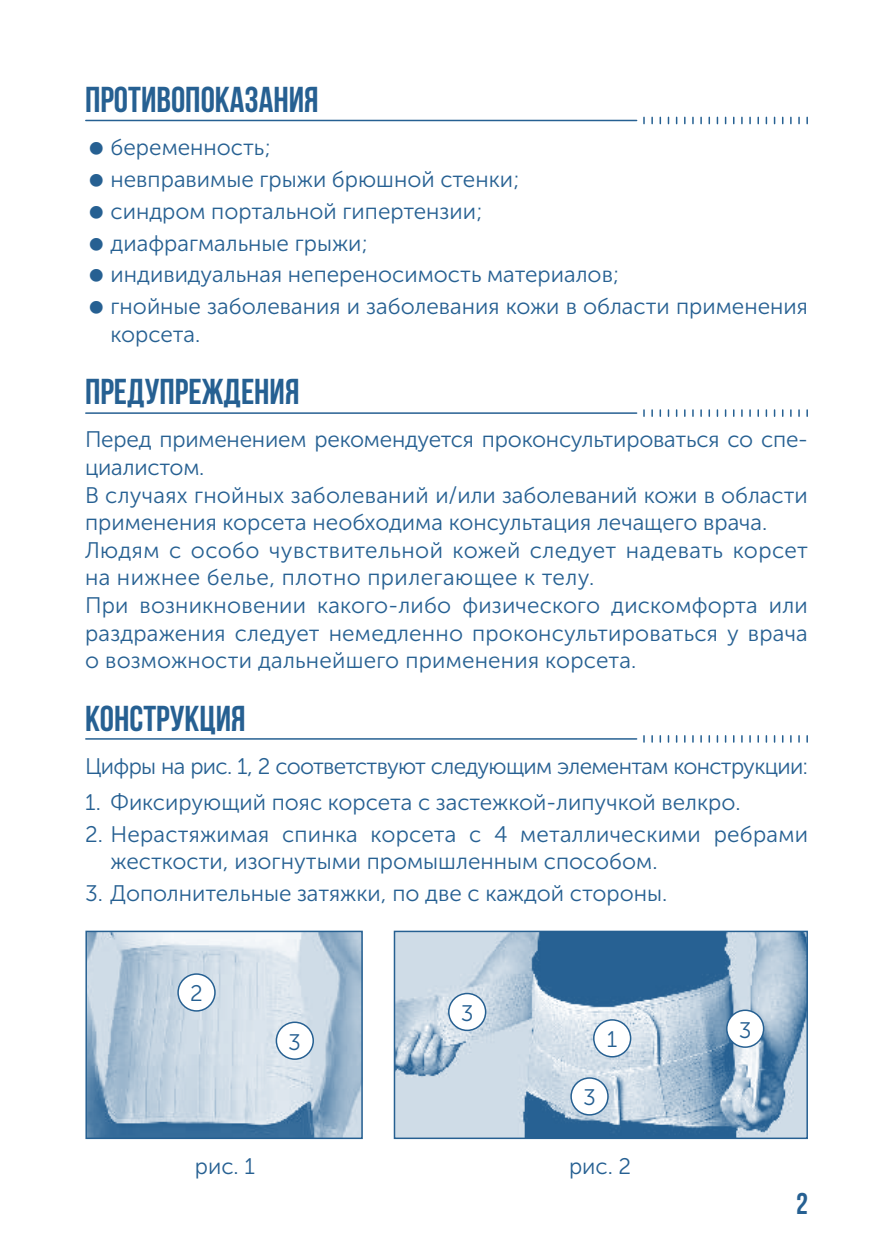
<style>
.page{position:relative;width:893px;height:1259px;background:#fff}
.page>*{position:absolute;margin:0;border:0;box-sizing:border-box;transform-origin:0 0}
.t1{font:700 36px "Bebas Neue";color:#266092}
.t2{font:700 30px "Bebas Neue";color:#266092}
.t3{font:22.5px/27.6px "Museo Sans Cyrl 300";color:#266092}
.t4{font:22.5px "Museo Sans Cyrl 300";letter-spacing:-.03em;color:#266092}
</style>
<div class="page">
<img style="left:88px;top:933px;width:272px;height:203px">
<div style="left:85px;top:930px;width:278px;height:209px;border:2px solid #266092"></div>
<img style="left:397px;top:933px;width:408px;height:203px">
<div style="left:394px;top:930px;width:414px;height:209px;border:2px solid #266092"></div>
<div style="left:178px;top:974px;width:37px;height:37px;background:#fff;border-radius:50%"></div>
<div style="left:177px;top:973px;width:39px;height:38px;border:2px solid #266092;border-radius:50%"></div>
<div style="left:449px;top:993px;width:37px;height:37px;background:#fff;border-radius:50%"></div>
<div style="left:448px;top:992px;width:38px;height:39px;border:2px solid #266092;border-radius:50%"></div>
<div style="left:276px;top:1022px;width:37px;height:37px;background:#fff;border-radius:50%"></div>
<div style="left:276px;top:1021px;width:38px;height:39px;border:2px solid #266092;border-radius:50%"></div>
<div style="left:727px;top:1010px;width:37px;height:37px;background:#fff;border-radius:50%"></div>
<div style="left:726px;top:1009px;width:38px;height:39px;border:2px solid #266092;border-radius:50%"></div>
<div style="left:571px;top:1078px;width:37px;height:37px;background:#fff;border-radius:50%"></div>
<div style="left:570px;top:1077px;width:39px;height:38px;border:2px solid #266092;border-radius:50%"></div>
<div style="left:594px;top:1020px;width:37px;height:36px;background:#fff;border-radius:50%"></div>
<div style="left:593px;top:1019px;width:38px;height:38px;border:2px solid #266092;border-radius:50%"></div>
<hr style="left:86px;top:120px;width:551px;height:1px;background:#266092">
<svg style="left:643px;top:117px;width:2px;height:7px"></svg>
<svg style="left:651px;top:117px;width:2px;height:7px"></svg>
<svg style="left:692px;top:117px;width:2px;height:7px"></svg>
<svg style="left:700px;top:117px;width:2px;height:7px"></svg>
<svg style="left:708px;top:117px;width:2px;height:7px"></svg>
<svg style="left:741px;top:117px;width:2px;height:7px"></svg>
<svg style="left:749px;top:117px;width:2px;height:7px"></svg>
<svg style="left:757px;top:117px;width:2px;height:7px"></svg>
<svg style="left:790px;top:117px;width:2px;height:7px"></svg>
<svg style="left:798px;top:117px;width:2px;height:7px"></svg>
<svg style="left:806px;top:117px;width:2px;height:7px"></svg>
<hr style="left:86px;top:412px;width:551px;height:2px;background:#266092">
<svg style="left:643px;top:410px;width:2px;height:6px"></svg>
<svg style="left:651px;top:410px;width:2px;height:6px"></svg>
<svg style="left:692px;top:410px;width:2px;height:6px"></svg>
<svg style="left:700px;top:410px;width:2px;height:6px"></svg>
<svg style="left:708px;top:410px;width:2px;height:6px"></svg>
<svg style="left:741px;top:410px;width:2px;height:6px"></svg>
<svg style="left:749px;top:410px;width:2px;height:6px"></svg>
<svg style="left:757px;top:410px;width:2px;height:6px"></svg>
<svg style="left:790px;top:410px;width:2px;height:6px"></svg>
<svg style="left:798px;top:410px;width:2px;height:6px"></svg>
<svg style="left:806px;top:410px;width:2px;height:6px"></svg>
<hr style="left:86px;top:738px;width:551px;height:1px;background:#266092">
<svg style="left:643px;top:736px;width:2px;height:6px"></svg>
<svg style="left:651px;top:736px;width:2px;height:6px"></svg>
<svg style="left:692px;top:736px;width:2px;height:6px"></svg>
<svg style="left:700px;top:736px;width:2px;height:6px"></svg>
<svg style="left:708px;top:736px;width:2px;height:6px"></svg>
<svg style="left:741px;top:736px;width:2px;height:6px"></svg>
<svg style="left:749px;top:736px;width:2px;height:6px"></svg>
<svg style="left:757px;top:736px;width:2px;height:6px"></svg>
<svg style="left:790px;top:736px;width:2px;height:6px"></svg>
<svg style="left:798px;top:736px;width:2px;height:6px"></svg>
<svg style="left:806px;top:736px;width:2px;height:6px"></svg>
<h1 class="t1" style="left:85px;top:80px;width:235px">Противопоказания</h1>
<p class="t3" style="left:111px;top:132px;width:699px;line-height:31.8px">беременность;<br>невправимые грыжи брюшной стенки;<br>синдром портальной гипертензии;<br>диафрагмальные грыжи;<br>индивидуальная непереносимость материалов;<br>гнойные заболевания и заболевания кожи в области применения</p>
<p class="t3" style="left:111px;top:321px;width:91px">корсета.</p>
<h1 class="t1" style="left:85px;top:372px;width:216px">Предупреждения</h1>
<p class="t3" style="left:85px;top:426px;width:724px">Перед применением рекомендуется проконсультироваться со спе&shy;циалистом.<br>В случаях гнойных заболеваний и/или заболеваний кожи в области применения корсета необходима консультация лечащего врача.<br>Людям с особо чувствительной кожей следует надевать корсет на нижнее белье, плотно прилегающее к телу.<br>При возникновении какого-либо физического дискомфорта или раздражения следует немедленно проконсультироваться у врача о возможности дальнейшего применения корсета.</p>
<h1 class="t1" style="left:85px;top:698px;width:162px">Конструкция</h1>
<p class="t4" style="left:85px;top:754px;width:724px">Цифры на рис. 1, 2 соответствуют следующим элементам конструкции:</p>
<p class="t3" style="left:85px;top:788px;width:657px">1. Фиксирующий пояс корсета с застежкой-липучкой велкро.</p>
<p class="t3" style="left:111px;top:820px;width:699px;text-indent:-26px">2. Нерастяжимая спинка корсета с 4 металлическими ребрами жесткости, изогнутыми промышленным способом.</p>
<p class="t3" style="left:85px;top:880px;width:584px">3. Дополнительные затяжки, по две с каждой стороны.</p>
<p class="t3" style="left:190px;top:980px;width:14px">2</p>
<p class="t3" style="left:288px;top:1028px;width:14px">3</p>
<p class="t3" style="left:461px;top:999px;width:14px">3</p>
<p class="t3" style="left:607px;top:1026px;width:12px">1</p>
<p class="t3" style="left:583px;top:1084px;width:14px">3</p>
<p class="t3" style="left:195px;top:1152px;width:62px">рис. 1</p>
<p class="t3" style="left:569px;top:1152px;width:64px">рис. 2</p>
<p class="t3" style="left:739px;top:1016px;width:14px">3</p>
<h2 class="t2" style="left:796px;top:1187px;width:13px">2</h2>
</div>
